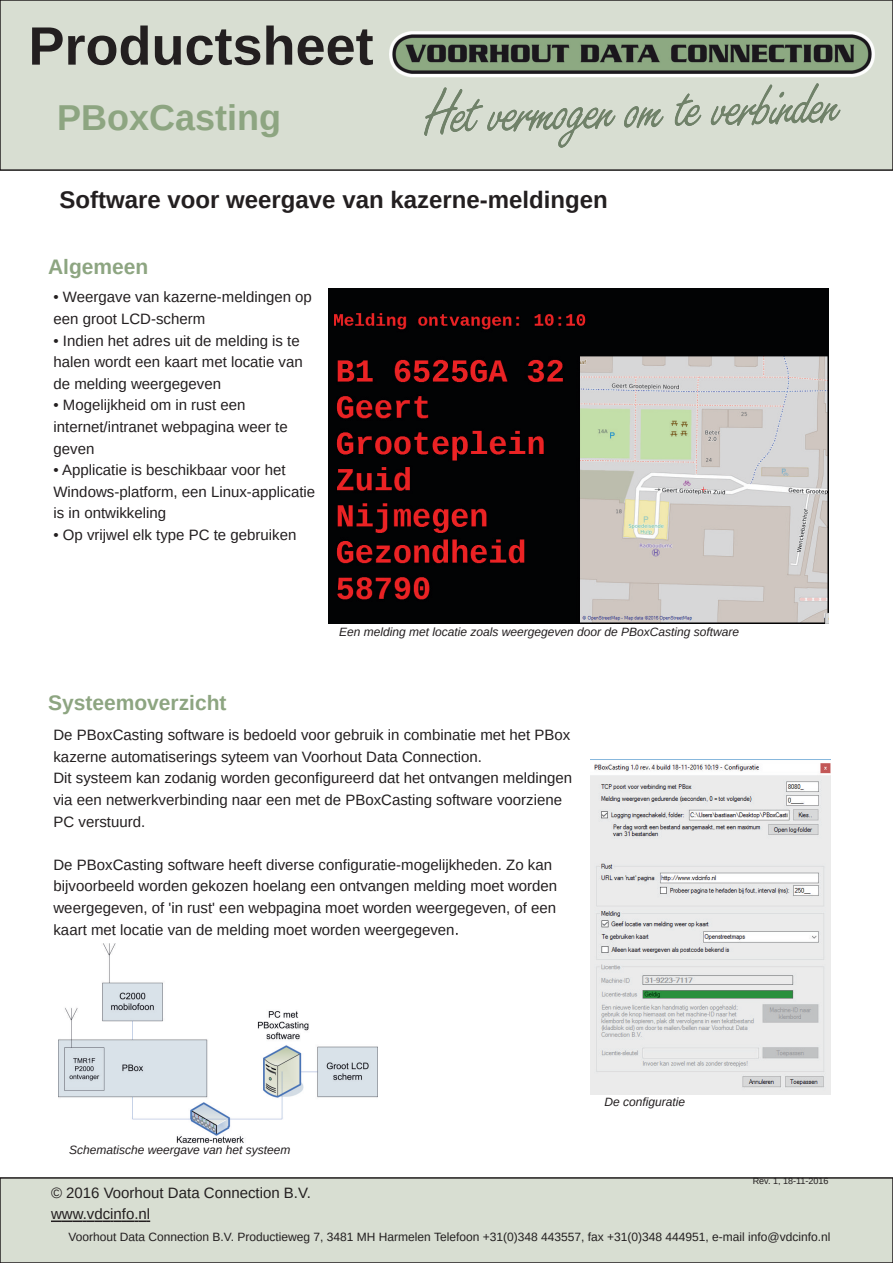
<style>
.page{position:relative;width:893px;height:1263px;background:#fff}
.page>*{position:absolute;margin:0;border:0;box-sizing:border-box;transform-origin:0 0}
.t1{font:700 54px "Liberation Sans";color:#231f20}
.t2{font:700 36px "Liberation Sans";color:#8da581}
.t3{font:700 24px "Liberation Sans";color:#231f20}
.t4{font:700 21px "Liberation Sans";color:#8da581}
.t5{font:15px/21.6px "Liberation Sans";color:#231f20}
.t6{font:12px "Liberation Sans";color:#231f20}
.t7{font:italic 12px "Liberation Sans";color:#231f20}
.t8{font:9px "Liberation Sans";color:#231f20}
</style>
<div class="page">
<div style="left:0;top:0;width:893px;height:170px;background:#d8ded2"></div>
<div style="left:0;top:0;width:893px;height:171px;border:2px solid #231f20"></div>
<img style="left:389px;top:31px;width:486px;height:116px">
<div style="left:0;top:1178px;width:893px;height:85px;background:#d8ded2"></div>
<div style="left:0;top:1177px;width:893px;height:86px;border:2px solid #231f20"></div>
<svg style="left:51px;top:1220px;width:99px;height:2px"></svg>
<img style="left:328px;top:288px;width:501px;height:336px">
<img style="left:590px;top:759px;width:240px;height:336px">
<img style="left:59px;top:943px;width:318px;height:201px">
<h1 class="t1" style="left:28px;top:14px;width:347px">Productsheet</h1>
<h2 class="t2" style="left:57px;top:96px;width:226px">PBoxCasting</h2>
<h3 class="t3" style="left:60px;top:186px;width:550px">Software voor weergave van kazerne-meldingen</h3>
<h3 class="t4" style="left:48px;top:254px;width:102px">Algemeen</h3>
<p class="t5" style="left:53px;top:286px;width:260px">• Weergave van kazerne-meldingen op een groot LCD-scherm</p>
<p class="t5" style="left:53px;top:330px;width:251px">• Indien het adres uit de melding is te halen wordt een kaart met locatie van de melding weergegeven</p>
<p class="t5" style="left:53px;top:394px;width:236px">• Mogelijkheid om in rust een internet/intranet webpagina weer te geven</p>
<p class="t5" style="left:53px;top:459px;width:263px">• Applicatie is beschikbaar voor het<br>Windows-platform, een Linux-applicatie is in ontwikkeling</p>
<p class="t5" style="left:53px;top:524px;width:244px">• Op vrijwel elk type PC te gebruiken</p>
<p class="t7" style="left:339px;top:625px;width:402px">Een melding met locatie zoals weergegeven door de PBoxCasting software</p>
<h3 class="t4" style="left:48px;top:690px;width:180px">Systeemoverzicht</h3>
<p class="t5" style="left:53px;top:724px;width:520px">De PBoxCasting software is bedoeld voor gebruik in combinatie met het PBox kazerne automatiserings syteem van Voorhout Data Connection.<br>Dit systeem kan zodanig worden geconfigureerd dat het ontvangen meldingen via een netwerkverbinding naar een met de PBoxCasting software voorziene PC verstuurd.</p>
<p class="t5" style="left:53px;top:854px;width:505px">De PBoxCasting software heeft diverse configuratie-mogelijkheden. Zo kan bijvoorbeeld worden gekozen hoelang een ontvangen melding moet worden weergegeven, of 'in rust' een webpagina moet worden weergegeven, of een kaart met locatie van de melding moet worden weergegeven</p>
<p class="t7" style="left:69px;top:1142px;width:223px">Schematische weergave van het systeem</p>
<p class="t7" style="left:604px;top:1094px;width:82px">De configuratie</p>
<p class="t8" style="left:753px;top:1176px;width:77px">Rev. 1, 18-11-2016</p>
<p class="t5" style="left:51px;top:1181px;width:261px">© 2016 Voorhout Data Connection B.V. www.vdcinfo.nl</p>
<p class="t6" style="left:68px;top:1229px;width:764px">Voorhout Data Connection B.V. Productieweg 7, 3481 MH Harmelen Telefoon +31(0)348 443557, fax +31(0)348 444951, e-mail info@vdcinfo.nl</p>
</div>
